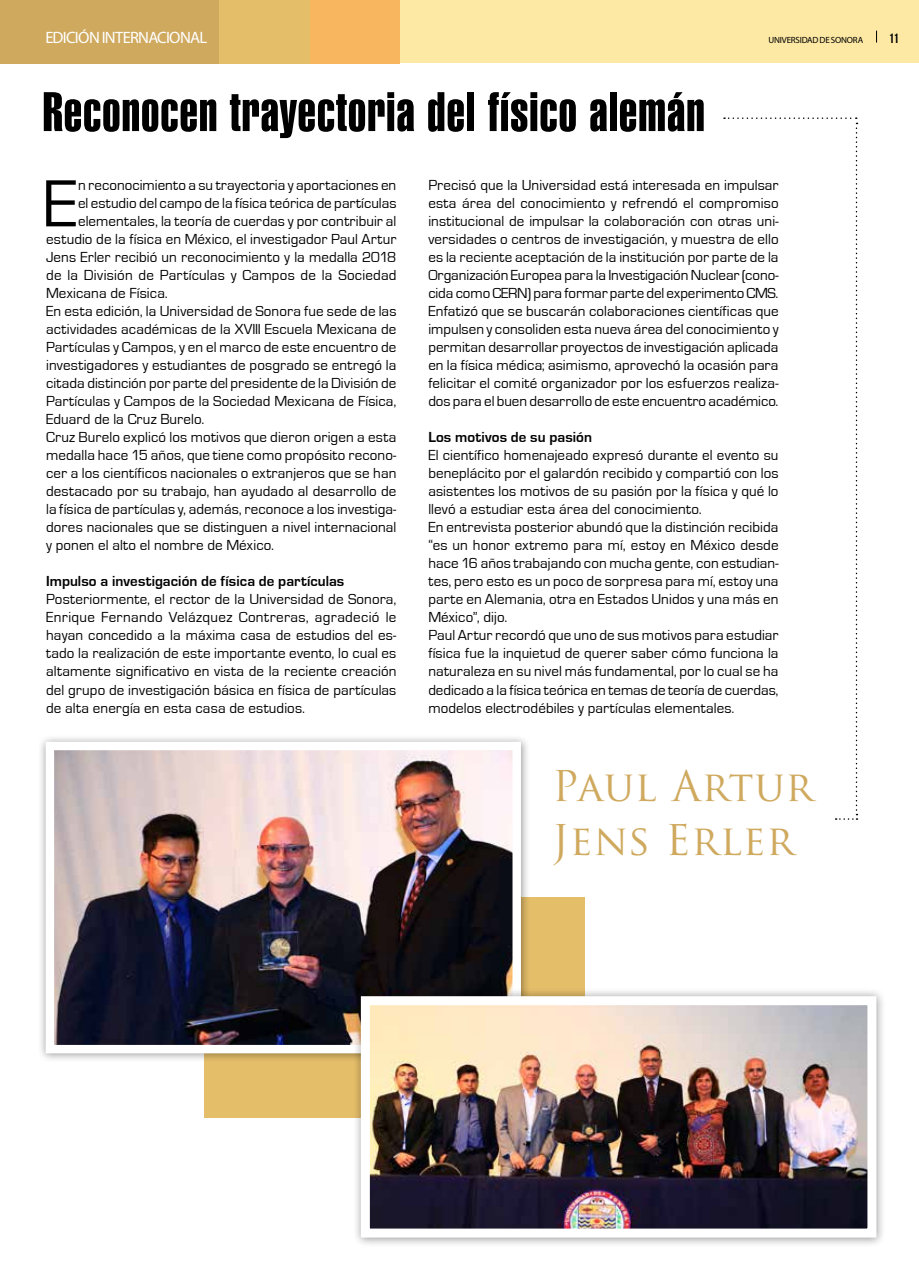
<style>
.page{position:relative;width:919px;height:1276px;background:#fff}
.page>*{position:absolute;margin:0;border:0;box-sizing:border-box;transform-origin:0 0}
.t1{font:69px "Eurostile";color:#000}
.t2{font:54px "Swiss 911 BT Extra Compressed";letter-spacing:.02em;color:#000}
.t3{font:41.25px/54px "Trajan Pro";letter-spacing:.02em;color:#cfa95e}
.t4{font:16.5px "Myriad Pro";letter-spacing:-.04em;color:#fff}
.t5{font:15px/18px "Eurostile";letter-spacing:.005em;color:#000;text-align:justify}
.t6{font:700 15px "Eurostile";letter-spacing:.005em;color:#000}
.t7{font:700 13.5px "Bebas Neue";color:#000}
.t8{font:9px "Myriad Pro";letter-spacing:-.02em;color:#000}
</style>
<div class="page">
<div style="left:2px;top:0;width:916px;height:63px;background:#fde9a4"></div>
<div style="left:181px;top:0;width:219px;height:63px;background:#f8b65e"></div>
<div style="left:91px;top:0;width:218px;height:63px;background:#e5be6a"></div>
<div style="left:0;top:0;width:219px;height:63px;background:#cfa95e"></div>
<svg style="left:876px;top:31px;width:1px;height:12px"></svg>
<div style="left:204px;top:897px;width:380px;height:221px;background:#e5be6a"></div>
<div style="left:38px;top:733px;width:492px;height:329px;background:#000;opacity:.4"></div>
<img style="left:55px;top:751px;width:457px;height:293px">
<div style="left:46px;top:742px;width:475px;height:311px;border:8px solid #fff"></div>
<div style="left:353px;top:988px;width:533px;height:259px;background:#000;opacity:.4"></div>
<img style="left:371px;top:1006px;width:495px;height:221px">
<div style="left:361px;top:996px;width:515px;height:241px;border:9px solid #fff"></div>
<svg style="left:724px;top:117px;width:133px;height:703px"></svg>
<p class="t4" style="left:45px;top:27px;width:163px">EDICIÓN INTERNACIONAL</p>
<p class="t7" style="left:888px;top:30px;width:11px">11</p>
<p class="t8" style="left:768px;top:34px;width:96px">UNIVERSIDAD DE SONORA</p>
<h2 class="t2" style="left:43px;top:82px;width:663px">Reconocen trayectoria del físico alemán</h2>
<h1 class="t1" style="left:44px;top:166px;width:36px">E</h1>
<p class="t5" style="left:78px;top:177px;width:320px">n reconocimiento a su trayectoria y aportaciones en</p>
<p class="t5" style="left:78px;top:195px;width:320px">el estudio del campo de la física teórica de partículas</p>
<p class="t5" style="left:78px;top:213px;width:320px">elementales, la teoría de cuerdas y por contribuir al</p>
<p class="t5" style="left:46px;top:231px;width:352px">estudio de la física en México, el investigador Paul Artur</p>
<p class="t5" style="left:46px;top:249px;width:352px">Jens Erler recibió un reconocimiento y la medalla 2018</p>
<p class="t5" style="left:46px;top:267px;width:352px">de la División de Partículas y Campos de la Sociedad</p>
<p class="t5" style="left:46px;top:285px;width:123px">Mexicana de Física.</p>
<p class="t5" style="left:46px;top:303px;width:352px">En esta edición, la Universidad de Sonora fue sede de las</p>
<p class="t5" style="left:46px;top:321px;width:352px">actividades académicas de la XVIII Escuela Mexicana de</p>
<p class="t5" style="left:46px;top:339px;width:352px">Partículas y Campos, y en el marco de este encuentro de</p>
<p class="t5" style="left:46px;top:357px;width:352px">investigadores y estudiantes de posgrado se entregó la</p>
<p class="t5" style="left:46px;top:375px;width:352px">citada distinción por parte del presidente de la División de</p>
<p class="t5" style="left:46px;top:393px;width:352px">Partículas y Campos de la Sociedad Mexicana de Física,</p>
<p class="t5" style="left:46px;top:411px;width:160px">Eduard de la Cruz Burelo.</p>
<p class="t5" style="left:46px;top:429px;width:352px">Cruz Burelo explicó los motivos que dieron origen a esta</p>
<p class="t5" style="left:46px;top:447px;width:352px">medalla hace 15 años, que tiene como propósito recono-</p>
<p class="t5" style="left:46px;top:465px;width:352px">cer a los científicos nacionales o extranjeros que se han</p>
<p class="t5" style="left:46px;top:483px;width:352px">destacado por su trabajo, han ayudado al desarrollo de</p>
<p class="t5" style="left:46px;top:501px;width:352px">la física de partículas y, además, reconoce a los investiga-</p>
<p class="t5" style="left:46px;top:519px;width:352px">dores nacionales que se distinguen a nivel internacional</p>
<p class="t5" style="left:46px;top:537px;width:229px">y ponen el alto el nombre de México.</p>
<p class="t6" style="left:46px;top:573px;width:300px">Impulso a investigación de física de partículas</p>
<p class="t5" style="left:46px;top:591px;width:352px">Posteriormente, el rector de la Universidad de Sonora, Enrique Fernando Velázquez Contreras, agradeció le hayan concedido a la máxima casa de estudios del es&shy;tado la realización de este importante evento, lo cual es altamente significativo en vista de la reciente creación del grupo de investigación básica en física de partículas de alta energía en esta casa de estudios.</p>
<p class="t5" style="left:428px;top:177px;width:352px">Precisó que la Universidad está interesada en impulsar esta área del conocimiento y refrendó el compromiso institucional de impulsar la colaboración con otras uni&shy;versidades o centros de investigación, y muestra de ello es la reciente aceptación de la institución por parte de la Organización Europea para la Investigación Nuclear (cono&shy;cida como CERN) para formar parte del experimento CMS.<br>Enfatizó que se buscarán colaboraciones científicas que impulsen y consoliden esta nueva área del conocimiento y permitan desarrollar proyectos de investigación aplicada en la física médica; asimismo, aprovechó la ocasión para felicitar el comité organizador por los esfuerzos realiza&shy;dos para el buen desarrollo de este encuentro académico.</p>
<p class="t6" style="left:428px;top:429px;width:165px">Los motivos de su pasión</p>
<p class="t5" style="left:428px;top:447px;width:352px;text-align:left">El científico homenajeado expresó durante el evento su beneplácito por el galardón recibido y compartió con los asistentes los motivos de su pasión por la física y qué lo llevó a estudiar esta área del conocimiento.<br>En entrevista posterior abundó que la distinción recibida “es un honor extremo para mí, estoy en México desde hace 16 años trabajando con mucha gente, con estudian&shy;tes, pero esto es un poco de sorpresa para mí, estoy una parte en Alemania, otra en Estados Unidos y una más en México”, dijo.<br>Paul Artur recordó que uno de sus motivos para estudiar física fue la inquietud de querer saber cómo funciona la naturaleza en su nivel más fundamental, por lo cual se ha dedicado a la física teórica en temas de teoría de cuerdas, modelos electrodébiles y partículas elementales.</p>
<h3 class="t3" style="left:552px;top:759px;width:263px">Paul Artur<br>Jens Erler</h3>
</div>
